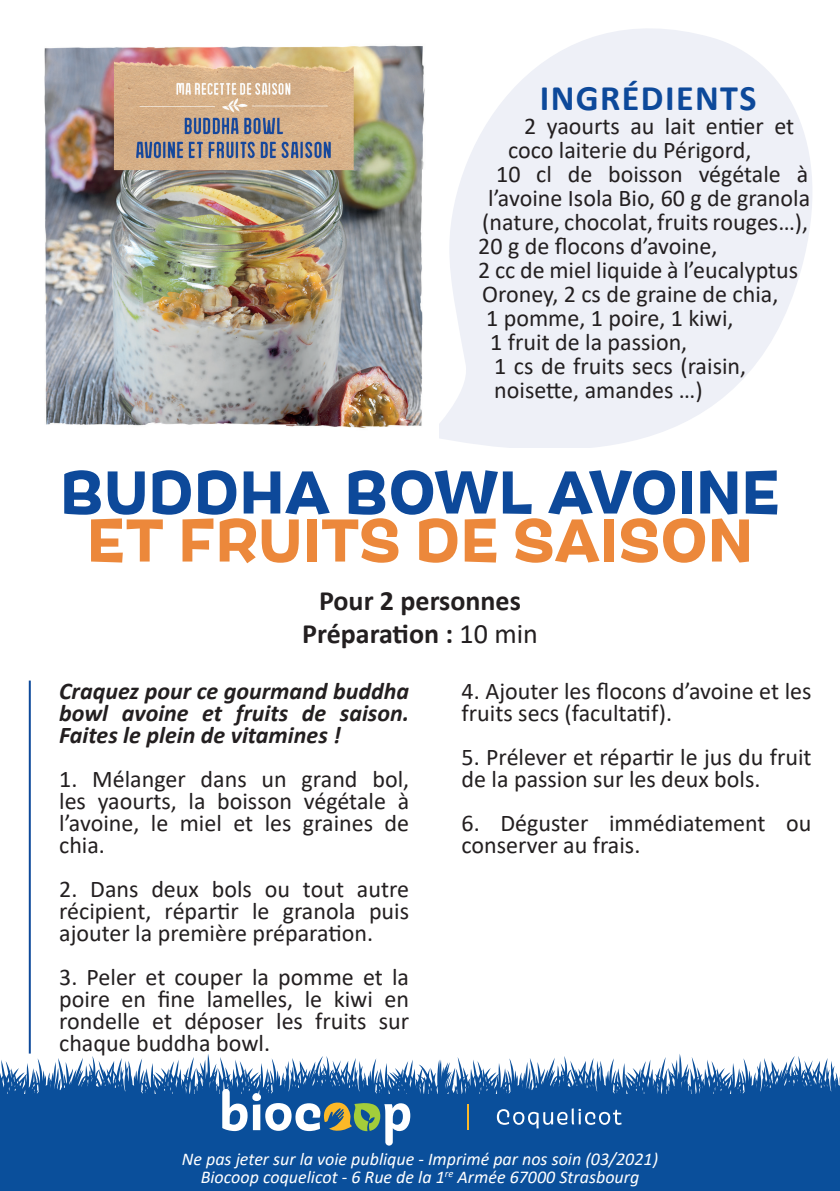
<style>
.page{position:relative;width:840px;height:1191px;background:#fff}
.page>*{position:absolute;margin:0;border:0;box-sizing:border-box;transform-origin:0 0}
.t1{font:600 60px "Pancho";letter-spacing:-.025em;color:#0d499a}
.t2{font:600 60px "Pancho";letter-spacing:-.025em;color:#ec883b}
.t3{font:700 36px "Calibri";letter-spacing:.04em;color:#0d499a}
.t4{font:700 28px/33.6px "Calibri";color:#231f20;text-align:center}
.t5{font:24px/22px "Calibri";color:#231f20;text-align:justify}
.t6{font:italic 700 24px/22px "Calibri";color:#231f20;text-align:justify}
.t7{font:italic 18px/18px "Calibri";color:#fff;text-align:center}
.s1{font-weight:400}
</style>
<div class="page">
<div style="left:0;top:1094px;width:839px;height:97px;background:#0a4f9b"></div>
<svg style="left:0;top:1053px;width:839px;height:92px"></svg>
<svg style="left:439px;top:28px;width:372px;height:420px;fill:#eef0f7"></svg>
<hr style="left:29px;top:680px;width:2px;height:373px;background:#0d499a">
<img style="left:44px;top:45px;width:381px;height:383px">
<h2 class="t3" style="left:539px;top:72px;width:218px">INGRÉDIENTS</h2>
<p class="t5" style="left:524px;top:114px;width:271px">2 yaourts au lait entier et</p>
<p class="t5" style="left:508px;top:138px;width:244px">coco laiterie du Périgord,</p>
<p class="t5" style="left:496px;top:162px;width:313px">10 cl de boisson végétale à</p>
<p class="t5" style="left:488px;top:186px;width:323px">l’avoine Isola Bio, 60 g de granola</p>
<p class="t5" style="left:482px;top:210px;width:327px">(nature, chocolat, fruits rouges…),</p>
<p class="t5" style="left:478px;top:234px;width:241px">20 g de flocons d’avoine,</p>
<p class="t5" style="left:478px;top:258px;width:321px">2 cc de miel liquide à l’eucalyptus</p>
<p class="t5" style="left:482px;top:282px;width:297px">Oroney, 2 cs de graine de chia,</p>
<p class="t5" style="left:486px;top:306px;width:249px">1 pomme, 1 poire, 1 kiwi,</p>
<p class="t5" style="left:490px;top:330px;width:198px">1 fruit de la passion,</p>
<p class="t5" style="left:494px;top:354px;width:253px">1 cs de fruits secs (raisin,</p>
<p class="t5" style="left:494px;top:378px;width:210px">noisette, amandes …)</p>
<h1 class="t1" style="left:59px;top:454px;width:722px">BUDDHA BOWL AVOINE</h1>
<h1 class="t2" style="left:86px;top:502px;width:669px">ET FRUITS DE SAISON</h1>
<p class="t4" style="left:302px;top:583px;width:237px">Pour 2 personnes<br>Préparation : <span class="s1">10 min</span></p>
<p class="t6" style="left:59px;top:679px;width:351px">Craquez pour ce gourmand buddha bowl avoine et fruits de saison.<br>Faites le plein de vitamines !</p>
<p class="t5" style="left:59px;top:767px;width:351px">1. Mélanger dans un grand bol, les yaourts, la boisson végétale à l’avoine, le miel et les graines de chia.</p>
<p class="t5" style="left:59px;top:877px;width:351px">2. Dans deux bols ou tout autre récipient, répartir le granola puis ajouter la première préparation.</p>
<p class="t5" style="left:59px;top:965px;width:351px">3. Peler et couper la pomme et la poire en fine lamelles, le kiwi en rondelle et déposer les fruits sur chaque buddha bowl.</p>
<p class="t5" style="left:461px;top:679px;width:351px">4. Ajouter les flocons d’avoine et les fruits secs (facultatif).</p>
<p class="t5" style="left:461px;top:745px;width:351px">5. Prélever et répartir le jus du fruit de la passion sur les deux bols.</p>
<p class="t5" style="left:461px;top:811px;width:351px">6. Déguster immédiatement ou conserver au frais.</p>
<p class="t7" style="left:182px;top:1149px;width:477px">Ne pas jeter sur la voie publique - Imprimé par nos soin (03/2021)<br>Biocoop coquelicot - 6 Rue de la 1<sup>re</sup> Armée 67000 Strasbourg</p>
</div>
